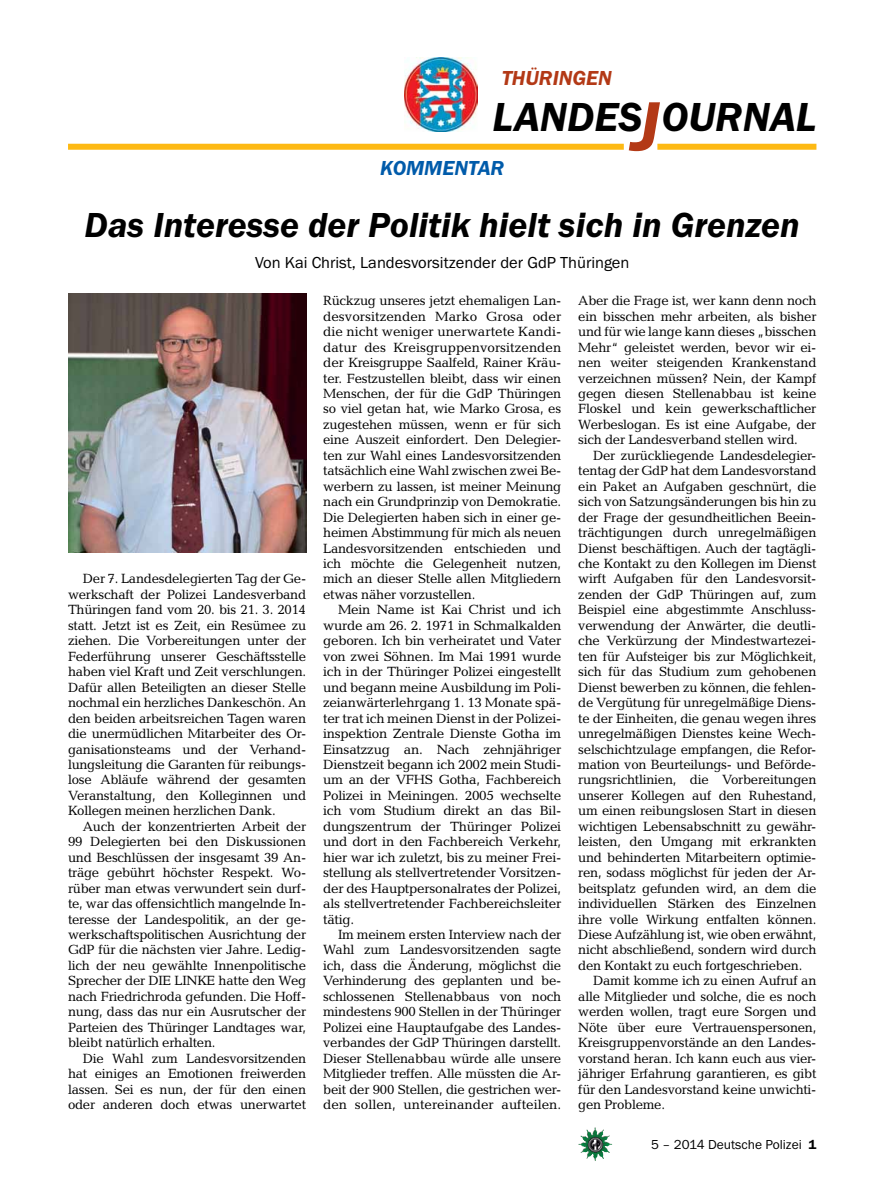
<style>
.page{position:relative;width:893px;height:1191px;background:#fff}
.page>*{position:absolute;margin:0;border:0;box-sizing:border-box;transform-origin:0 0}
.t1{font:italic 600 42px "Franklin Gothic Itc T";color:#000}
._03__HEADLINE_2spalt{font:italic 600 36px "Franklin Gothic Itc T";color:#000}
.t2{font:italic 600 21px "Franklin Gothic Itc T";color:#b33916}
._01__RUBRIKENZEILE_o{font:italic 600 21px "Franklin Gothic Itc T";color:#005baa}
._07__AUTORENZEILE{font:16.5px "Franklin Gothic Itc T";color:#000}
._09__GRUNDTEXT___Blo{font:13.5px/15.5px "Candida";letter-spacing:-.02em;color:#000;text-align:justify}
.t3{font:13.5px "Franklin Gothic Itc T";color:#000}
.s1{font-size:72px;color:#b33916}
.s2{font-weight:600}
</style>
<div class="page">
<img style="left:578px;top:1127px;width:17px;height:25px">
<img style="left:404px;top:58px;width:74px;height:73px">
<div style="left:657px;top:144px;width:159px;height:6px;background:#fdb913"></div>
<div style="left:68px;top:144px;width:556px;height:6px;background:#fdb913"></div>
<img style="left:68px;top:293px;width:238px;height:259px">
<p class="t2" style="left:502px;top:66px;width:112px">THÜRINGEN</p>
<p class="t1" style="left:492px;top:93px;width:325px">LANDES<span class="s1">J</span>OURNAL</p>
<p class="_01__RUBRIKENZEILE_o" style="left:380px;top:156px;width:126px">KOMMENTAR</p>
<p class="_03__HEADLINE_2spalt" style="left:85px;top:204px;width:717px">Das Interesse der Politik hielt sich in Grenzen</p>
<p class="_07__AUTORENZEILE" style="left:255px;top:253px;width:376px">Von Kai Christ, Landesvorsitzender der GdP Thüringen</p>
<p class="_09__GRUNDTEXT___Blo" style="left:68px;top:571px;width:240px;text-indent:15px">Der 7. Landesdelegierten Tag der Ge&shy;werkschaft der Polizei Landesverband Thüringen fand vom 20. bis 21. 3. 2014 statt. Jetzt ist es Zeit, ein Resümee zu ziehen. Die Vorbereitungen unter der Federführung unserer Geschäftsstelle haben viel Kraft und Zeit verschlungen.<br>Dafür allen Beteiligten an dieser Stelle nochmal ein herzliches Dankeschön. An den beiden arbeitsreichen Tagen waren die unermüdlichen Mitarbeiter des Or&shy;ganisationsteams und der Verhand&shy;lungsleitung die Garanten für reibungs&shy;lose Abläufe während der gesamten Veranstaltung, den Kolleginnen und Kollegen meinen herzlichen Dank.</p>
<p class="_09__GRUNDTEXT___Blo" style="left:68px;top:818px;width:240px;text-indent:15px">Auch der konzentrierten Arbeit der 99 Delegierten bei den Diskussionen und Beschlüssen der insgesamt 39 An&shy;träge gebührt höchster Respekt. Wo&shy;rüber man etwas verwundert sein durf&shy;te, war das offensichtlich mangelnde In&shy;teresse der Landespolitik, an der ge&shy;werkschaftspolitischen Ausrichtung der GdP für die nächsten vier Jahre. Ledig&shy;lich der neu gewählte Innenpolitische Sprecher der DIE LINKE hatte den Weg nach Friedrichroda gefunden. Die Hoff&shy;nung, dass das nur ein Ausrutscher der Parteien des Thüringer Landtages war, bleibt natürlich erhalten.</p>
<p class="_09__GRUNDTEXT___Blo" style="left:68px;top:1050px;width:240px;text-indent:15px">Die Wahl zum Landesvorsitzenden hat einiges an Emotionen freiwerden lassen. Sei es nun, der für den einen oder anderen doch etwas unerwartet</p>
<p class="_09__GRUNDTEXT___Blo" style="left:323px;top:293px;width:240px">Rückzug unseres jetzt ehemaligen Lan&shy;desvorsitzenden Marko Grosa oder die nicht weniger unerwartete Kandi&shy;datur des Kreisgruppenvorsitzenden der Kreisgruppe Saalfeld, Rainer Kräu&shy;ter. Festzustellen bleibt, dass wir einen Menschen, der für die GdP Thüringen so viel getan hat, wie Marko Grosa, es zugestehen müssen, wenn er für sich eine Auszeit einfordert. Den Delegier&shy;ten zur Wahl eines Landesvorsitzenden tatsächlich eine Wahl zwischen zwei Be&shy;werbern zu lassen, ist meiner Meinung nach ein Grundprinzip von Demokratie.<br>Die Delegierten haben sich in einer ge&shy;heimen Abstimmung für mich als neuen Landesvorsitzenden entschieden und ich möchte die Gelegenheit nutzen, mich an dieser Stelle allen Mitgliedern etwas näher vorzustellen.</p>
<p class="_09__GRUNDTEXT___Blo" style="left:323px;top:602px;width:240px;text-indent:15px">Mein Name ist Kai Christ und ich wurde am 26. 2. 1971 in Schmalkalden geboren. Ich bin verheiratet und Vater von zwei Söhnen. Im Mai 1991 wurde ich in der Thüringer Polizei eingestellt und begann meine Ausbildung im Poli&shy;zeianwärterlehrgang 1. 13 Monate spä&shy;ter trat ich meinen Dienst in der Polizei&shy;inspektion Zentrale Dienste Gotha im Einsatzzug an. Nach zehnjähriger Dienstzeit begann ich 2002 mein Studi&shy;um an der VFHS Gotha, Fachbereich Polizei in Meiningen. 2005 wechselte ich vom Studium direkt an das Bil&shy;dungszentrum der Thüringer Polizei und dort in den Fachbereich Verkehr, hier war ich zuletzt, bis zu meiner Frei&shy;stellung als stellvertretender Vorsitzen&shy;der des Hauptpersonalrates der Polizei, als stellvertretender Fachbereichsleiter tätig.</p>
<p class="_09__GRUNDTEXT___Blo" style="left:323px;top:926px;width:240px;text-indent:15px">Im meinem ersten Interview nach der Wahl zum Landesvorsitzenden sagte ich, dass die Änderung, möglichst die Verhinderung des geplanten und be&shy;schlossenen Stellenabbaus von noch mindestens 900 Stellen in der Thüringer Polizei eine Hauptaufgabe des Landes&shy;verbandes der GdP Thüringen darstellt.<br>Dieser Stellenabbau würde alle unsere Mitglieder treffen. Alle müssten die Ar&shy;beit der 900 Stellen, die gestrichen wer&shy;den sollen, untereinander aufteilen.</p>
<p class="_09__GRUNDTEXT___Blo" style="left:578px;top:293px;width:240px">Aber die Frage ist, wer kann denn noch ein bisschen mehr arbeiten, als bisher und für wie lange kann dieses „bisschen Mehr“ geleistet werden, bevor wir ei&shy;nen weiter steigenden Krankenstand verzeichnen müssen? Nein, der Kampf gegen diesen Stellenabbau ist keine Floskel und kein gewerkschaftlicher Werbeslogan. Es ist eine Aufgabe, der sich der Landesverband stellen wird.</p>
<p class="_09__GRUNDTEXT___Blo" style="left:578px;top:447px;width:240px;text-indent:15px">Der zurückliegende Landesdelegier&shy;tentag der GdP hat dem Landesvorstand ein Paket an Aufgaben geschnürt, die sich von Satzungsänderungen bis hin zu der Frage der gesundheitlichen Beein&shy;trächtigungen durch unregelmäßigen Dienst beschäftigen. Auch der tagtägli&shy;che Kontakt zu den Kollegen im Dienst wirft Aufgaben für den Landesvorsit&shy;zenden der GdP Thüringen auf, zum Beispiel eine abgestimmte Anschluss&shy;verwendung der Anwärter, die deutli&shy;che Verkürzung der Mindestwartezei&shy;ten für Aufsteiger bis zur Möglichkeit, sich für das Studium zum gehobenen Dienst bewerben zu können, die fehlen&shy;de Vergütung für unregelmäßige Diens&shy;te der Einheiten, die genau wegen ihres unregelmäßigen Dienstes keine Wech&shy;selschichtzulage empfangen, die Refor&shy;mation von Beurteilungs- und Beförde&shy;rungsrichtlinien, die Vorbereitungen unserer Kollegen auf den Ruhestand, um einen reibungslosen Start in diesen wichtigen Lebensabschnitt zu gewähr&shy;leisten, den Umgang mit erkrankten und behinderten Mitarbeitern optimie&shy;ren, sodass möglichst für jeden der Ar&shy;beitsplatz gefunden wird, an dem die individuellen Stärken des Einzelnen ihre volle Wirkung entfalten können.<br>Diese Aufzählung ist, wie oben erwähnt, nicht abschließend, sondern wird durch den Kontakt zu euch fortgeschrieben.</p>
<p class="_09__GRUNDTEXT___Blo" style="left:578px;top:973px;width:240px;text-indent:15px">Damit komme ich zu einen Aufruf an alle Mitglieder und solche, die es noch werden wollen, tragt eure Sorgen und Nöte über eure Vertrauenspersonen, Kreisgruppenvorstände an den Landes&shy;vorstand heran. Ich kann euch aus vier&shy;jähriger Erfahrung garantieren, es gibt für den Landesvorstand keine unwichti&shy;gen Probleme.</p>
<p class="t3" style="left:651px;top:1136px;width:167px">5 – 2014 Deutsche Polizei <span class="s2">1</span></p>
</div>
